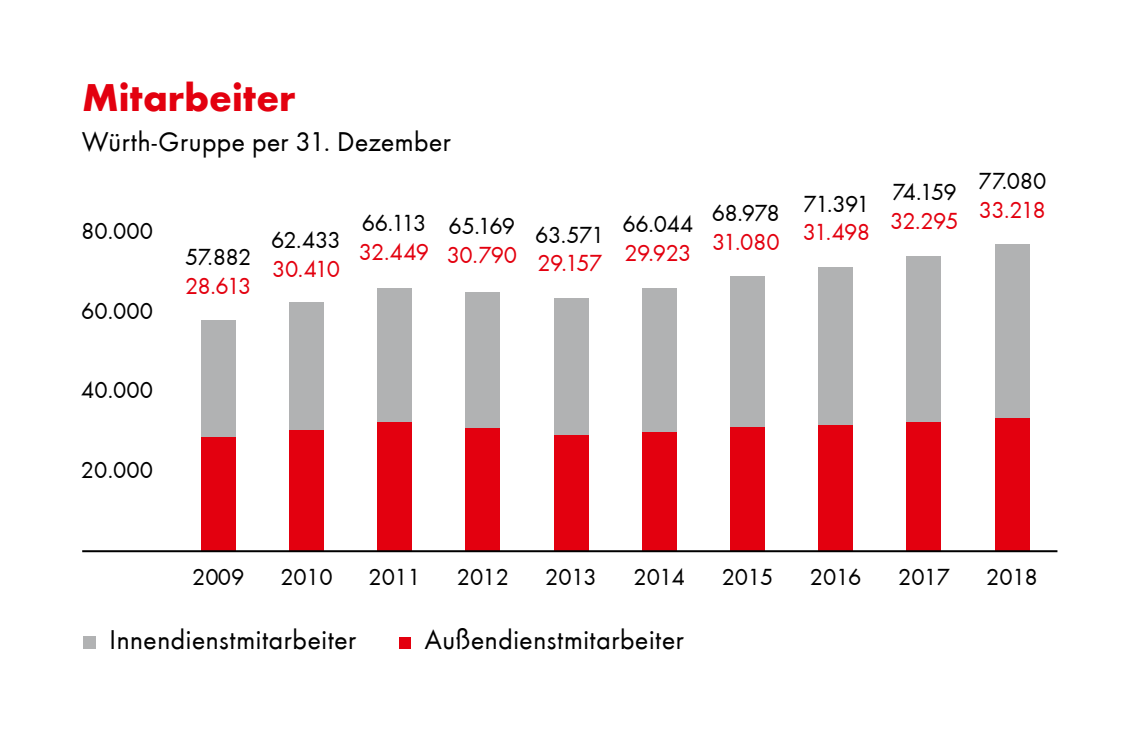
<style>
.page{position:relative;width:1134px;height:738px;background:#fff}
.page>*{position:absolute;margin:0;border:0;box-sizing:border-box;transform-origin:0 0}
.t1{font:700 40px "Wuerth";color:#e3000f}
.t2{font:28px "Wuerth";letter-spacing:.02em;color:#000}
.t3{font:24px "Wuerth";letter-spacing:-.015em;color:#000}
.t4{font:24px "Wuerth";letter-spacing:-.03em;color:#e3000f}
</style>
<div class="page">
<div style="left:83px;top:636px;width:12px;height:12px;background:#b1b2b3"></div>
<div style="left:399px;top:637px;width:12px;height:11px;background:#e3000f"></div>
<div style="left:554px;top:298px;width:34px;height:252px;background:#b1b2b3"></div>
<div style="left:554px;top:434px;width:34px;height:116px;background:#e3000f"></div>
<div style="left:642px;top:288px;width:34px;height:262px;background:#b1b2b3"></div>
<div style="left:642px;top:431px;width:34px;height:119px;background:#e3000f"></div>
<div style="left:730px;top:276px;width:34px;height:274px;background:#b1b2b3"></div>
<div style="left:730px;top:427px;width:34px;height:123px;background:#e3000f"></div>
<div style="left:819px;top:267px;width:34px;height:283px;background:#b1b2b3"></div>
<div style="left:819px;top:425px;width:34px;height:125px;background:#e3000f"></div>
<div style="left:907px;top:256px;width:34px;height:294px;background:#b1b2b3"></div>
<div style="left:907px;top:422px;width:34px;height:128px;background:#e3000f"></div>
<div style="left:995px;top:244px;width:34px;height:306px;background:#b1b2b3"></div>
<div style="left:995px;top:418px;width:34px;height:132px;background:#e3000f"></div>
<div style="left:201px;top:320px;width:34px;height:230px;background:#b1b2b3"></div>
<div style="left:201px;top:437px;width:34px;height:113px;background:#e3000f"></div>
<div style="left:289px;top:302px;width:34px;height:248px;background:#b1b2b3"></div>
<div style="left:289px;top:430px;width:34px;height:120px;background:#e3000f"></div>
<div style="left:378px;top:288px;width:34px;height:262px;background:#b1b2b3"></div>
<div style="left:378px;top:421px;width:34px;height:129px;background:#e3000f"></div>
<div style="left:466px;top:291px;width:34px;height:259px;background:#b1b2b3"></div>
<div style="left:466px;top:428px;width:34px;height:122px;background:#e3000f"></div>
<hr style="left:82px;top:549px;width:975px;height:2px;background:#000">
<h1 class="t1" style="left:82px;top:68px;width:215px">Mitarbeiter</h1>
<p class="t2" style="left:82px;top:123px;width:370px">Würth-Gruppe per 31. Dezember</p>
<p class="t3" style="left:81px;top:215px;width:73px">80.000</p>
<p class="t3" style="left:81px;top:294px;width:73px">60.000</p>
<p class="t3" style="left:185px;top:241px;width:68px">57.882</p>
<p class="t4" style="left:185px;top:270px;width:68px">28.613</p>
<p class="t3" style="left:271px;top:224px;width:71px">62.433</p>
<p class="t4" style="left:272px;top:253px;width:70px">30.410</p>
<p class="t3" style="left:362px;top:207px;width:66px">66.113</p>
<p class="t4" style="left:359px;top:236px;width:72px">32.449</p>
<p class="t3" style="left:449px;top:210px;width:68px">65.169</p>
<p class="t4" style="left:447px;top:238px;width:72px">30.790</p>
<p class="t3" style="left:535px;top:218px;width:71px">63.571</p>
<p class="t4" style="left:537px;top:247px;width:66px">29.157</p>
<p class="t3" style="left:622px;top:208px;width:73px">66.044</p>
<p class="t4" style="left:625px;top:237px;width:68px">29.923</p>
<p class="t3" style="left:712px;top:196px;width:69px">68.978</p>
<p class="t4" style="left:712px;top:225px;width:69px">31.080</p>
<p class="t3" style="left:81px;top:373px;width:73px">40.000</p>
<p class="t3" style="left:81px;top:453px;width:74px">20.000</p>
<p class="t3" style="left:803px;top:187px;width:68px">71.391</p>
<p class="t4" style="left:803px;top:216px;width:69px">31.498</p>
<p class="t3" style="left:892px;top:176px;width:66px">74.159</p>
<p class="t4" style="left:890px;top:205px;width:70px">32.295</p>
<p class="t3" style="left:978px;top:164px;width:70px">77.080</p>
<p class="t4" style="left:979px;top:193px;width:68px">33.218</p>
<p class="t3" style="left:192px;top:560px;width:54px">2009</p>
<p class="t3" style="left:280px;top:560px;width:54px">2010</p>
<p class="t3" style="left:369px;top:560px;width:54px">2011</p>
<p class="t3" style="left:457px;top:560px;width:54px">2012</p>
<p class="t3" style="left:545px;top:560px;width:53px">2013</p>
<p class="t3" style="left:633px;top:560px;width:53px">2014</p>
<p class="t3" style="left:722px;top:560px;width:53px">2015</p>
<p class="t3" style="left:810px;top:560px;width:53px">2016</p>
<p class="t3" style="left:898px;top:560px;width:53px">2017</p>
<p class="t3" style="left:986px;top:560px;width:53px">2018</p>
<p class="t2" style="left:109px;top:620px;width:248px">Innendienstmitarbeiter</p>
<p class="t2" style="left:425px;top:620px;width:260px">Außendienstmitarbeiter</p>
</div>
